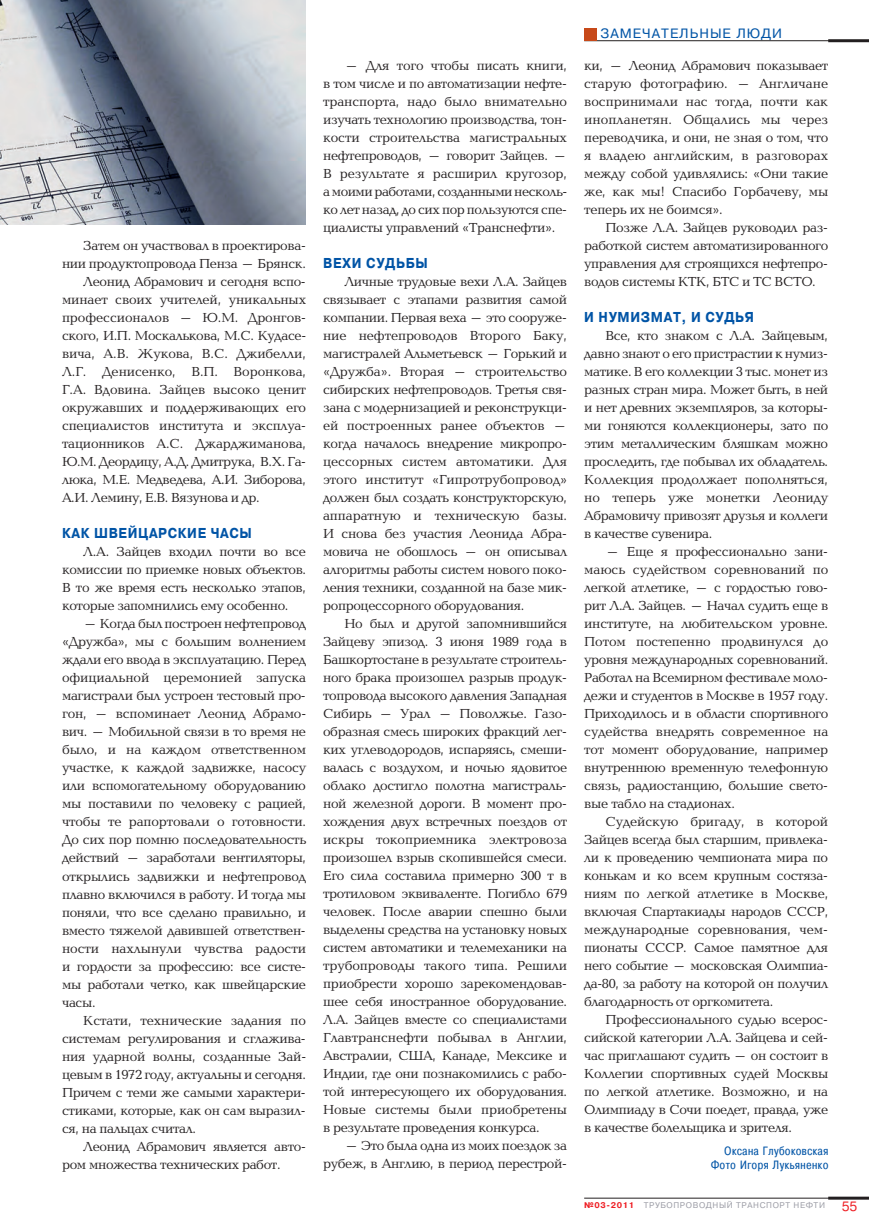
<style>
.page{position:relative;width:869px;height:1230px;background:#fff}
.page>*{position:absolute;margin:0;border:0;box-sizing:border-box;transform-origin:0 0}
.t1{font:700 14.25px "Pragmatica C";letter-spacing:.05em;color:#0154a6;scale:.9 1}
.t2{font:13.5px/18px "Baltica C";letter-spacing:-.025em;color:#231f20;text-align:justify}
.t3{font:13.5px "Baltica C";letter-spacing:-.005em;color:#231f20}
.t4{font:13.5px "Pragmatica C";letter-spacing:.075em;color:#0154a6}
.t5{font:13.5px "Pragmatica C";color:#ee1d23}
.t6{font:12px/14.5px "Pragmatica Cond C";letter-spacing:.05em;color:#0154a6;text-align:right}
.t7{font:8.25px "Pragmatica C";letter-spacing:.075em;color:#9d9ea7}
.s1{font-weight:700;color:#ee1d23}
</style>
<div class="page">
<hr style="left:827px;top:1196px;width:41px;height:3px;background:#231f20">
<hr style="left:584px;top:1197px;width:284px;height:1px;background:#231f20">
<hr style="left:584px;top:40px;width:284px;height:1px;background:#231f20">
<hr style="left:827px;top:39px;width:41px;height:3px;background:#231f20">
<div style="left:584px;top:28px;width:12px;height:13px;background:#c74919"></div>
<img style="left:0;top:0;width:305px;height:225px">
<p class="t2" style="left:83px;top:237px;width:224px">Затем он участвовал в проектирова-</p>
<p class="t2" style="left:62px;top:255px;width:245px">нии продуктопровода Пенза – Брянск.</p>
<p class="t2" style="left:83px;top:273px;width:224px">Леонид Абрамович и сегодня вспо-</p>
<p class="t2" style="left:62px;top:291px;width:245px">минает своих учителей, уникальных</p>
<p class="t3" style="left:62px;top:310px;width:245px">профессионалов – Ю.М. Дронгов-</p>
<p class="t2" style="left:62px;top:327px;width:245px">ского, И.П. Москалькова, М.С. Кудасе-</p>
<p class="t3" style="left:62px;top:346px;width:245px">вича, А.В. Жукова, В.С. Джибелли,</p>
<p class="t3" style="left:62px;top:364px;width:245px">Л.Г. Денисенко, В.П. Воронкова,</p>
<p class="t3" style="left:62px;top:382px;width:245px">Г.А. Вдовина. Зайцев высоко ценит</p>
<p class="t2" style="left:62px;top:398px;width:245px">окружавших и поддерживающих его</p>
<p class="t2" style="left:62px;top:416px;width:245px">специалистов института и эксплуа-</p>
<p class="t2" style="left:62px;top:434px;width:245px">тационников А.С. Джарджиманова,</p>
<p class="t2" style="left:62px;top:452px;width:245px">Ю.М. Деордицу, А.Д. Дмитрука, В.Х. Га-</p>
<p class="t2" style="left:62px;top:470px;width:245px">люка, М.Е. Медведева, А.И. Зиборова,</p>
<p class="t2" style="left:62px;top:488px;width:199px">А.И. Лемину, Е.В. Вязунова и др.</p>
<p class="t1" style="left:62px;top:526px;width:212px">КАК ШВЕЙЦАРСКИЕ ЧАСЫ</p>
<p class="t2" style="left:62px;top:543px;width:245px;text-indent:21px">Л.А. Зайцев входил почти во все комиссии по приемке новых объектов.<br>В то же время есть несколько этапов, которые запомнились ему особенно.</p>
<p class="t2" style="left:62px;top:615px;width:245px;text-indent:21px">– Когда был построен нефтепровод «Дружба», мы с большим волнением ждали его ввода в эксплуатацию. Перед официальной церемонией запуска магистрали был устроен тестовый про&shy;гон, – вспоминает Леонид Абрамо&shy;вич. – Мобильной связи в то время не было, и на каждом ответственном участке, к каждой задвижке, насосу или вспомогательному оборудованию мы поставили по человеку с рацией, чтобы те рапортовали о готовности.<br>До сих пор помню последовательность действий – заработали вентиляторы, открылись задвижки и нефтепровод плавно включился в работу. И тогда мы поняли, что все сделано правильно, и вместо тяжелой давившей ответствен&shy;ности нахлынули чувства радости и гордости за профессию: все систе&shy;мы работали четко, как швейцарские часы.</p>
<p class="t2" style="left:62px;top:1010px;width:245px;text-indent:21px">Кстати, технические задания по системам регулирования и сглажива&shy;ния ударной волны, созданные Зай&shy;цевым в 1972 году, актуальны и сегодня.<br>Причем с теми же самыми характери&shy;стиками, которые, как он сам выразил&shy;ся, на пальцах считал.</p>
<p class="t2" style="left:62px;top:1136px;width:245px;text-indent:21px">Леонид Абрамович является авто&shy;ром множества технических работ.</p>
<p class="t2" style="left:323px;top:56px;width:245px;text-indent:21px">– Для того чтобы писать книги, в том числе и по автоматизации нефте&shy;транспорта, надо было внимательно изучать технологию производства, тон&shy;кости строительства магистральных нефтепроводов, – говорит Зайцев. – В результате я расширил кругозор, а моими работами, созданными несколь&shy;ко лет назад, до сих пор пользуются спе&shy;циалисты управлений «Транснефти».</p>
<p class="t1" style="left:323px;top:256px;width:118px">ВЕХИ СУДЬБЫ</p>
<p class="t2" style="left:323px;top:273px;width:245px;text-indent:21px">Личные трудовые вехи Л.А. Зайцев связывает с этапами развития самой компании. Первая веха – это сооруже&shy;ние нефтепроводов Второго Баку, магистралей Альметьевск – Горький и «Дружба». Вторая – строительство сибирских нефтепроводов. Третья свя&shy;зана с модернизацией и реконструкци&shy;ей построенных ранее объектов – когда началось внедрение микропро&shy;цессорных систем автоматики. Для этого институт «Гипротрубопровод» должен был создать конструкторскую, аппаратную и техническую базы.<br>И снова без участия Леонида Абра&shy;мовича не обошлось – он описывал алгоритмы работы систем нового поко&shy;ления техники, созданной на базе мик&shy;ропроцессорного оборудования.</p>
<p class="t2" style="left:323px;top:614px;width:245px;text-indent:21px">Но был и другой запомнившийся Зайцеву эпизод. 3 июня 1989 года в Башкортостане в результате строитель&shy;ного брака произошел разрыв продук&shy;топровода высокого давления Западная Сибирь – Урал – Поволжье. Газо&shy;образная смесь широких фракций лег&shy;ких углеводородов, испаряясь, смеши&shy;валась с воздухом, и ночью ядовитое облако достигло полотна магистраль&shy;ной железной дороги. В момент про&shy;хождения двух встречных поездов от искры токоприемника электровоза произошел взрыв скопившейся смеси.<br>Его сила составила примерно 300 т в тротиловом эквиваленте. Погибло 679 человек. После аварии спешно были выделены средства на установку новых систем автоматики и телемеханики на трубопроводы такого типа. Решили приобрести хорошо зарекомендовав&shy;шее себя иностранное оборудование.<br>Л.А. Зайцев вместе со специалистами Главтранснефти побывал в Англии, Австралии, США, Канаде, Мексике и Индии, где они познакомились с рабо&shy;той интересующего их оборудования.<br>Новые системы были приобретены в результате проведения конкурса.</p>
<p class="t2" style="left:323px;top:1136px;width:245px;text-align:right">– Это была одна из моих поездок за рубеж, в Англию, в период перестрой-</p>
<p class="t4" style="left:600px;top:25px;width:183px">ЗАМЕЧАТЕЛЬНЫЕ ЛЮДИ</p>
<p class="t2" style="left:584px;top:56px;width:245px">ки, – Леонид Абрамович показывает старую фотографию. – Англичане воспринимали нас тогда, почти как инопланетян. Общались мы через переводчика, и они, не зная о том, что я владею английским, в разговорах между собой удивлялись: «Они такие же, как мы! Спасибо Горбачеву, мы теперь их не боимся».</p>
<p class="t2" style="left:584px;top:218px;width:245px;text-indent:21px">Позже Л.А. Зайцев руководил раз&shy;работкой систем автоматизированного управления для строящихся нефтепро&shy;водов системы КТК, БТС и ТС ВСТО.</p>
<p class="t1" style="left:584px;top:310px;width:190px">И НУМИЗМАТ, И СУДЬЯ</p>
<p class="t2" style="left:584px;top:327px;width:245px;text-indent:21px">Все, кто знаком с Л.А. Зайцевым, давно знают о его пристрастии к нумиз&shy;матике. В его коллекции 3 тыс. монет из разных стран мира. Может быть, в ней и нет древних экземпляров, за которы&shy;ми гоняются коллекционеры, зато по этим металлическим бляшкам можно проследить, где побывал их обладатель.<br>Коллекция продолжает пополняться, но теперь уже монетки Леониду Абрамовичу привозят друзья и коллеги в качестве сувенира.</p>
<p class="t2" style="left:584px;top:542px;width:245px;text-indent:21px">– Еще я профессионально зани&shy;маюсь судейством соревнований по легкой атлетике, – с гордостью гово&shy;рит Л.А. Зайцев. – Начал судить еще в институте, на любительском уровне.<br>Потом постепенно продвинулся до уровня международных соревнований.<br>Работал на Всемирном фестивале моло&shy;дежи и студентов в Москве в 1957 году.<br>Приходилось и в области спортивного судейства внедрять современное на тот момент оборудование, например внутреннюю временную телефонную связь, радиостанцию, большие свето&shy;вые табло на стадионах.</p>
<p class="t2" style="left:584px;top:812px;width:245px;text-indent:21px">Судейскую бригаду, в которой Зайцев всегда был старшим, привлека&shy;ли к проведению чемпионата мира по конькам и ко всем крупным состяза&shy;ниям по легкой атлетике в Москве, включая Спартакиады народов СССР, международные соревнования, чем&shy;пионаты СССР. Самое памятное для него событие – московская Олимпиа&shy;да-80, за работу на которой он получил благодарность от оргкомитета.</p>
<p class="t2" style="left:584px;top:1010px;width:245px;text-indent:21px">Профессионального судью всерос&shy;сийской категории Л.А. Зайцева и сей&shy;час приглашают судить – он состоит в Коллегии спортивных судей Москвы по легкой атлетике. Возможно, и на Олимпиаду в Сочи поедет, правда, уже в качестве болельщика и зрителя.</p>
<p class="t6" style="left:710px;top:1143px;width:118px">Оксана Глубоковская<br>Фото Игоря Лукьяненко</p>
<p class="t7" style="left:584px;top:1200px;width:242px"><span class="s1">№03-2011</span> ТРУБОПРОВОДНЫЙ ТРАНСПОРТ НЕФТИ</p>
<p class="t5" style="left:841px;top:1198px;width:17px">55</p>
</div>
